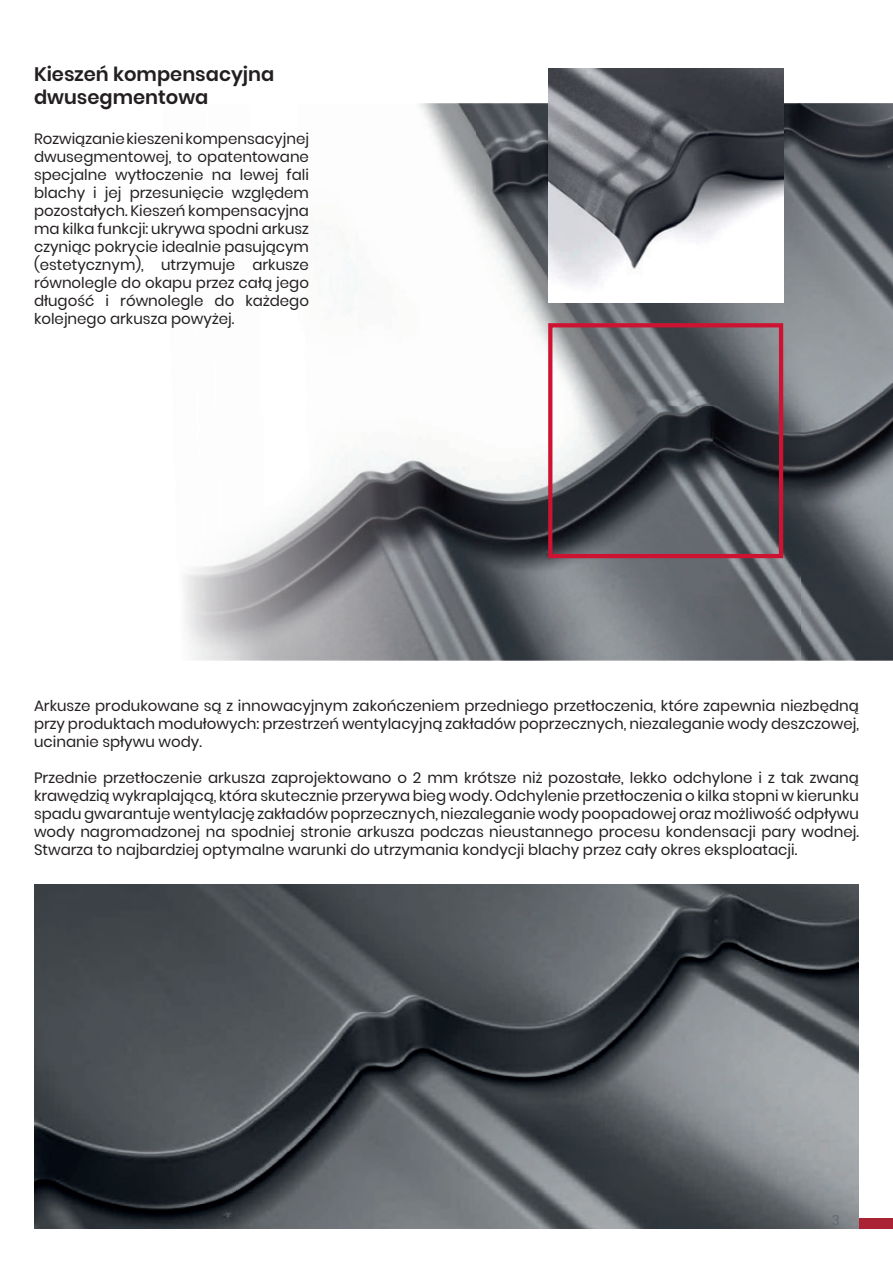
<style>
.page{position:relative;width:893px;height:1263px;background:#fff}
.page>*{position:absolute;margin:0;border:0;box-sizing:border-box;transform-origin:0 0}
.t1{font:600 19.5px/23.4px "Poppins";color:#231f20}
.t2{font:15px/18px "Poppins";color:#231f20;text-align:justify}
.t3{font:13.5px "Poppins Latin";color:#606b72}
</style>
<div class="page">
<img style="left:184px;top:103px;width:709px;height:557px">
<img style="left:549px;top:68px;width:234px;height:235px">
<img style="left:34px;top:884px;width:825px;height:345px">
<div style="left:548px;top:323px;width:235px;height:235px;border:4px solid #cd1331"></div>
<div style="left:859px;top:1218px;width:34px;height:11px;background:#ab2235"></div>
<h1 class="t1" style="left:34px;top:63px;width:242px">Kieszeń kompensacyjna dwusegmentowa</h1>
<p class="t2" style="left:34px;top:130px;width:276px">Rozwiązanie kieszeni kompensacyjnej dwusegmentowej, to opatentowane specjalne wytłoczenie na lewej fali blachy i jej przesunięcie względem pozostałych. Kieszeń kompensacyjna ma kilka funkcji: ukrywa spodni arkusz czyniąc pokrycie idealnie pasującym (estetycznym), utrzymuje arkusze równolegle do okapu przez całą jego długość i równolegle do każdego kolejnego arkusza powyżej.</p>
<p class="t2" style="left:34px;top:697px;width:826px">Arkusze produkowane są z innowacyjnym zakończeniem przedniego przetłoczenia, które zapewnia niezbędną przy produktach modułowych: przestrzeń wentylacyjną zakładów poprzecznych, niezaleganie wody deszczowej, ucinanie spływu wody.</p>
<p class="t2" style="left:34px;top:769px;width:826px">Przednie przetłoczenie arkusza zaprojektowano o 2 mm krótsze niż pozostałe, lekko odchylone i z tak zwaną krawędzią wykraplającą, która skutecznie przerywa bieg wody. Odchylenie przetłoczenia o kilka stopni w kierunku spadu gwarantuje wentylację zakładów poprzecznych, niezaleganie wody poopadowej oraz możliwość odpływu wody nagromadzonej na spodniej stronie arkusza podczas nieustannego procesu kondensacji pary wodnej.<br>Stwarza to najbardziej optymalne warunki do utrzymania kondycji blachy przez cały okres eksploatacji.</p>
<p class="t3" style="left:832px;top:1211px;width:9px">3</p>
</div>
